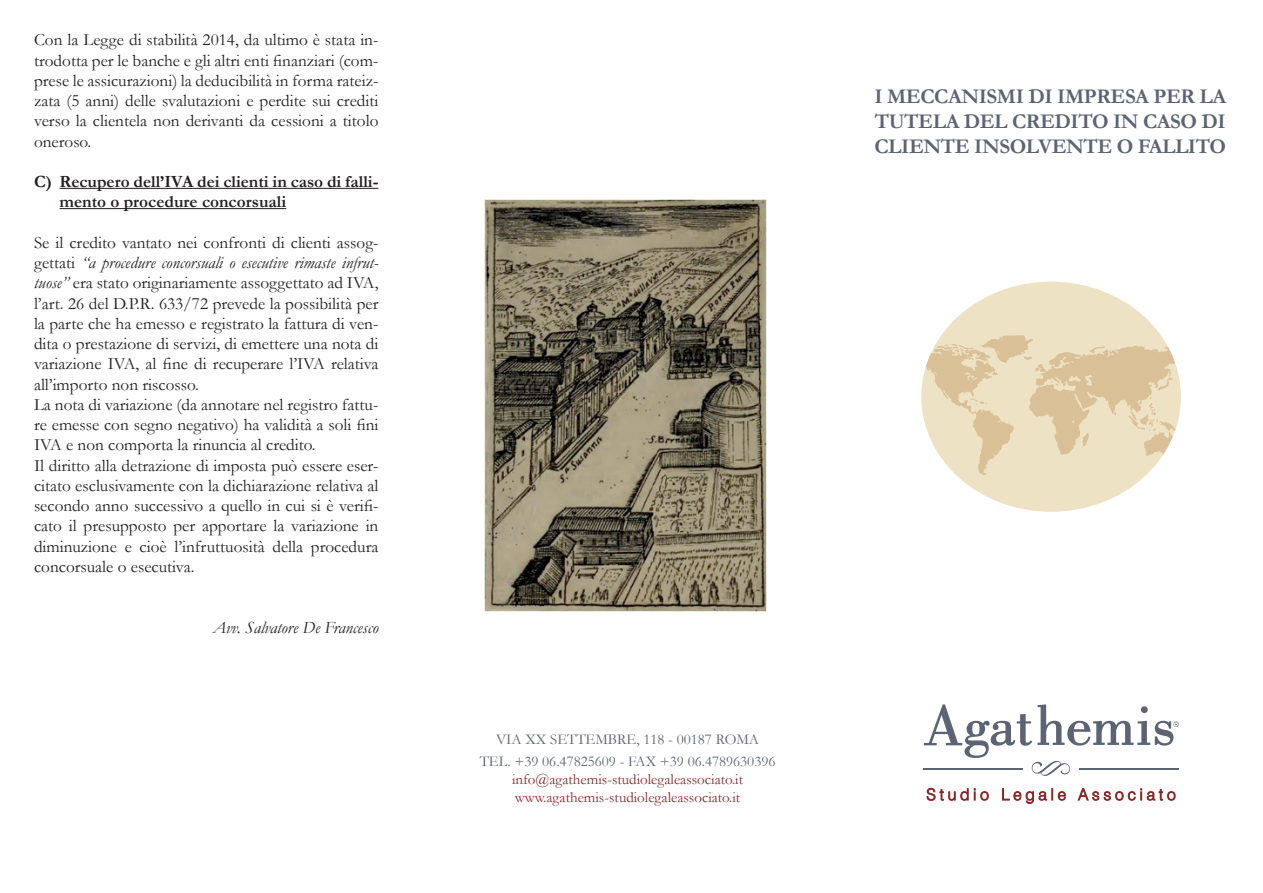
<style>
.page{position:relative;width:1263px;height:893px;background:#fff}
.page>*{position:absolute;margin:0;border:0;box-sizing:border-box;transform-origin:0 0}
.Normale__Web{font:700 21px/25.2px "Garamond";letter-spacing:-.02em;color:#5c6372;text-align:justify}
.Normale{font:17.25px/20.2px "Garamond";color:#231f20;text-align:justify}
.Normale-2{font:700 17.25px/20.2px "Garamond";color:#231f20}
.Normale-3{font:italic 17.25px "Garamond";color:#231f20}
.t1{font:15px/18px "Garamond";color:#88292c}
.t2{font:15px/21.6px "Garamond";color:#5c6372;text-align:center}
.s1{font-style:italic}
</style>
<div class="page">
<svg style="left:926px;top:788px;width:63px;height:13px"></svg>
<svg style="left:1002px;top:788px;width:64px;height:16px"></svg>
<svg style="left:1077px;top:788px;width:98px;height:13px"></svg>
<hr style="left:923px;top:768px;width:100px;height:2px;background:#5c6372">
<svg style="left:924px;top:704px;width:255px;height:72px"></svg>
<div style="left:920px;top:280px;width:262px;height:233px;background:#eee2c5;border-radius:50%"></div>
<svg style="left:922px;top:335px;width:258px;height:140px"></svg>
<img style="left:485px;top:199px;width:282px;height:412px">
<hr style="left:60px;top:188px;width:318px;height:1px;background:#231f20">
<hr style="left:60px;top:208px;width:226px;height:1px;background:#231f20">
<p class="Normale" style="left:34px;top:30px;width:346px">Con la Legge di stabilità 2014, da ultimo è stata in&shy;trodotta per le banche e gli altri enti finanziari (com&shy;prese le assicurazioni) la deducibilità in forma rateiz&shy;zata (5 anni) delle svalutazioni e perdite sui crediti verso la clientela non derivanti da cessioni a titolo oneroso.</p>
<p class="Normale-2" style="left:60px;top:171px;width:320px;text-indent:-26px">C) Recupero dell’IVA dei clienti in caso di falli&shy;mento o procedure concorsuali</p>
<p class="Normale" style="left:34px;top:232px;width:346px">Se il credito vantato nei confronti di clienti assog&shy;gettati <span class="s1">“a procedure concorsuali o esecutive rimaste infrut&shy;tuose”</span> era stato originariamente assoggettato ad IVA, l’art. 26 del D.P.R. 633/72 prevede la possibilità per la parte che ha emesso e registrato la fattura di ven&shy;dita o prestazione di servizi, di emettere una nota di variazione IVA, al fine di recuperare l’IVA relativa all’importo non riscosso.</p>
<p class="Normale" style="left:34px;top:394px;width:346px">La nota di variazione (da annotare nel registro fattu&shy;re emesse con segno negativo) ha validità a soli fini IVA e non comporta la rinuncia al credito.</p>
<p class="Normale" style="left:34px;top:455px;width:346px">Il diritto alla detrazione di imposta può essere eser&shy;citato esclusivamente con la dichiarazione relativa al secondo anno successivo a quello in cui si è verifi&shy;cato il presupposto per apportare la variazione in diminuzione e cioè l’infruttuosità della procedura concorsuale o esecutiva.</p>
<p class="Normale-3" style="left:213px;top:617px;width:167px">Avv. Salvatore De Francesco</p>
<p class="Normale__Web" style="left:874px;top:83px;width:353px">I MECCANISMI DI IMPRESA PER LA TUTELA DEL CREDITO IN CASO DI CLIENTE INSOLVENTE O FALLITO</p>
<p class="t2" style="left:480px;top:728px;width:297px">VIA XX SETTEMBRE, 118 - 00187 ROMA<br>TEL. +39 06.47825609 - FAX +39 06.4789630396</p>
<p class="t1" style="left:512px;top:770px;width:233px">info@agathemis-studiolegaleassociato.it www.agathemis-studiolegaleassociato.it</p>
</div>
